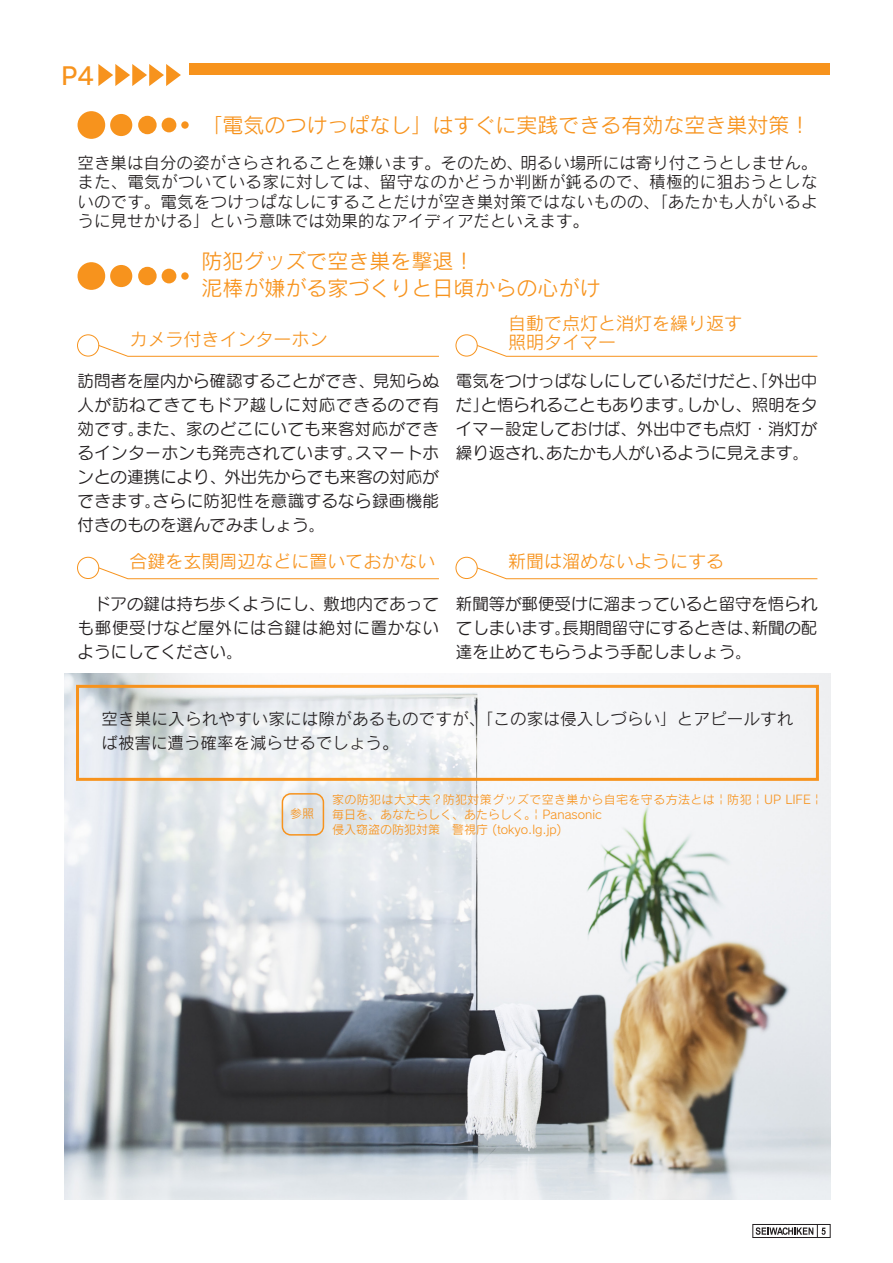
<style>
.page{position:relative;width:893px;height:1263px;background:#fff}
.page>*{position:absolute;margin:0;border:0;box-sizing:border-box;transform-origin:0 0}
.t1{font:24px "Rodin CID DB";color:#f7931d}
.t2{font:21px/27px "Rodin CID M";color:#f7931d}
.t3{font:18px/19.5px "Rodin CID M";color:#f7931d}
.t4{font:16.5px/24px "Seurat CID M";color:#231f20;text-align:justify}
.t5{font:16.5px/19.5px "Rodin CID M";letter-spacing:.01em;color:#231f20;text-align:justify}
.t6{font:12px/15px "Rodin CID M";color:#f7931d}
</style>
<div class="page">
<div style="left:753px;top:1224px;width:77px;height:14px;border:1px solid #231f20"></div>
<svg style="left:756px;top:1224px;width:70px;height:14px"></svg>
<img style="left:65px;top:674px;width:765px;height:525px">
<svg style="left:98px;top:64px;width:83px;height:22px"></svg>
<div style="left:110px;top:114px;width:22px;height:22px;background:#f7931d;border-radius:50%"></div>
<div style="left:78px;top:111px;width:27px;height:28px;background:#f7931d;border-radius:50%"></div>
<div style="left:138px;top:116px;width:19px;height:18px;background:#f7931d;border-radius:50%"></div>
<div style="left:162px;top:118px;width:14px;height:14px;background:#f7931d;border-radius:50%"></div>
<div style="left:181px;top:121px;width:8px;height:8px;background:#f7931d;border-radius:50%"></div>
<div style="left:110px;top:265px;width:22px;height:22px;background:#f7931d;border-radius:50%"></div>
<div style="left:78px;top:262px;width:27px;height:28px;background:#f7931d;border-radius:50%"></div>
<div style="left:138px;top:267px;width:19px;height:18px;background:#f7931d;border-radius:50%"></div>
<div style="left:162px;top:269px;width:14px;height:14px;background:#f7931d;border-radius:50%"></div>
<div style="left:181px;top:272px;width:8px;height:8px;background:#f7931d;border-radius:50%"></div>
<div style="left:77px;top:334px;width:22px;height:22px;border:1px solid #f7931d;border-radius:50%"></div>
<svg style="left:98px;top:344px;width:341px;height:13px"></svg>
<div style="left:77px;top:557px;width:22px;height:22px;border:1px solid #f7931d;border-radius:50%"></div>
<svg style="left:98px;top:567px;width:341px;height:12px"></svg>
<div style="left:456px;top:334px;width:22px;height:22px;border:1px solid #f7931d;border-radius:50%"></div>
<svg style="left:476px;top:344px;width:342px;height:13px"></svg>
<div style="left:456px;top:557px;width:22px;height:22px;border:1px solid #f7931d;border-radius:50%"></div>
<svg style="left:476px;top:567px;width:342px;height:12px"></svg>
<div style="left:76px;top:685px;width:743px;height:96px;border:3px solid #f7931d"></div>
<div style="left:190px;top:64px;width:640px;height:11px;background:#f7931d"></div>
<div style="left:282px;top:793px;width:42px;height:43px;border:2px solid #f7931d;border-radius:9px"></div>
<p class="t1" style="left:61px;top:60px;width:35px">P4</p>
<p class="t2" style="left:202px;top:111px;width:610px">「電気のつけっぱなし」はすぐに実践できる有効な空き巣対策！</p>
<p class="t5" style="left:78px;top:153px;width:742px">空き巣は自分の姿がさらされることを嫌います。そのため、明るい場所には寄り付こうとしません。また、電気がついている家に対しては、留守なのかどうか判断が鈍るので、積極的に狙おうとしないのです。電気をつけっぱなしにすることだけが空き巣対策ではないものの、「あたかも人がいるように見せかける」という意味では効果的なアイディアだといえます。</p>
<p class="t2" style="left:202px;top:247px;width:400px">防犯グッズで空き巣を撃退！<br>泥棒が嫌がる家づくりと日頃からの心がけ</p>
<p class="t3" style="left:130px;top:329px;width:199px">カメラ付きインターホン</p>
<p class="t3" style="left:508px;top:313px;width:235px">自動で点灯と消灯を繰り返す照明タイマー</p>
<p class="t4" style="left:78px;top:368px;width:363px">訪問者を屋内から確認することができ、見知らぬ人が訪ねてきてもドア越しに対応できるので有効です。また、家のどこにいても来客対応ができるインターホンも発売されています。スマートホンとの連携により、外出先からでも来客の対応ができます。さらに防犯性を意識するなら録画機能付きのものを選んでみましょう。</p>
<p class="t4" style="left:456px;top:368px;width:363px">電気をつけっぱなしにしているだけだと、「外出中だ」と悟られることもあります。しかし、照明をタイマー設定しておけば、外出中でも点灯・消灯が繰り返され、あたかも人がいるように見えます。</p>
<p class="t3" style="left:130px;top:551px;width:307px">合鍵を玄関周辺などに置いておかない</p>
<p class="t4" style="left:78px;top:591px;width:363px">　ドアの鍵は持ち歩くようにし、敷地内であっても郵便受けなど屋外には合鍵は絶対に置かないようにしてください。</p>
<p class="t3" style="left:508px;top:551px;width:217px">新聞は溜めないようにする</p>
<p class="t4" style="left:456px;top:591px;width:363px">新聞等が郵便受けに溜まっていると留守を悟られてしまいます。長期間留守にするときは、新聞の配達を止めてもらうよう手配しましょう。</p>
<p class="t5" style="left:102px;top:706px;width:693px;line-height:24px">空き巣に入られやすい家には隙があるものですが、「この家は侵入しづらい」とアピールすれば被害に遭う確率を減らせるでしょう。</p>
<p class="t6" style="left:290px;top:806px;width:25px">参照</p>
<p class="t6" style="left:332px;top:792px;width:488px">家の防犯は大丈夫？防犯対策グッズで空き巣から自宅を守る方法とは ¦ 防犯 ¦ UP LIFE ¦毎日を、あなたらしく、あたらしく。¦ Panasonic<br>侵入窃盗の防犯対策　警視庁 (tokyo.lg.jp)</p>
</div>
